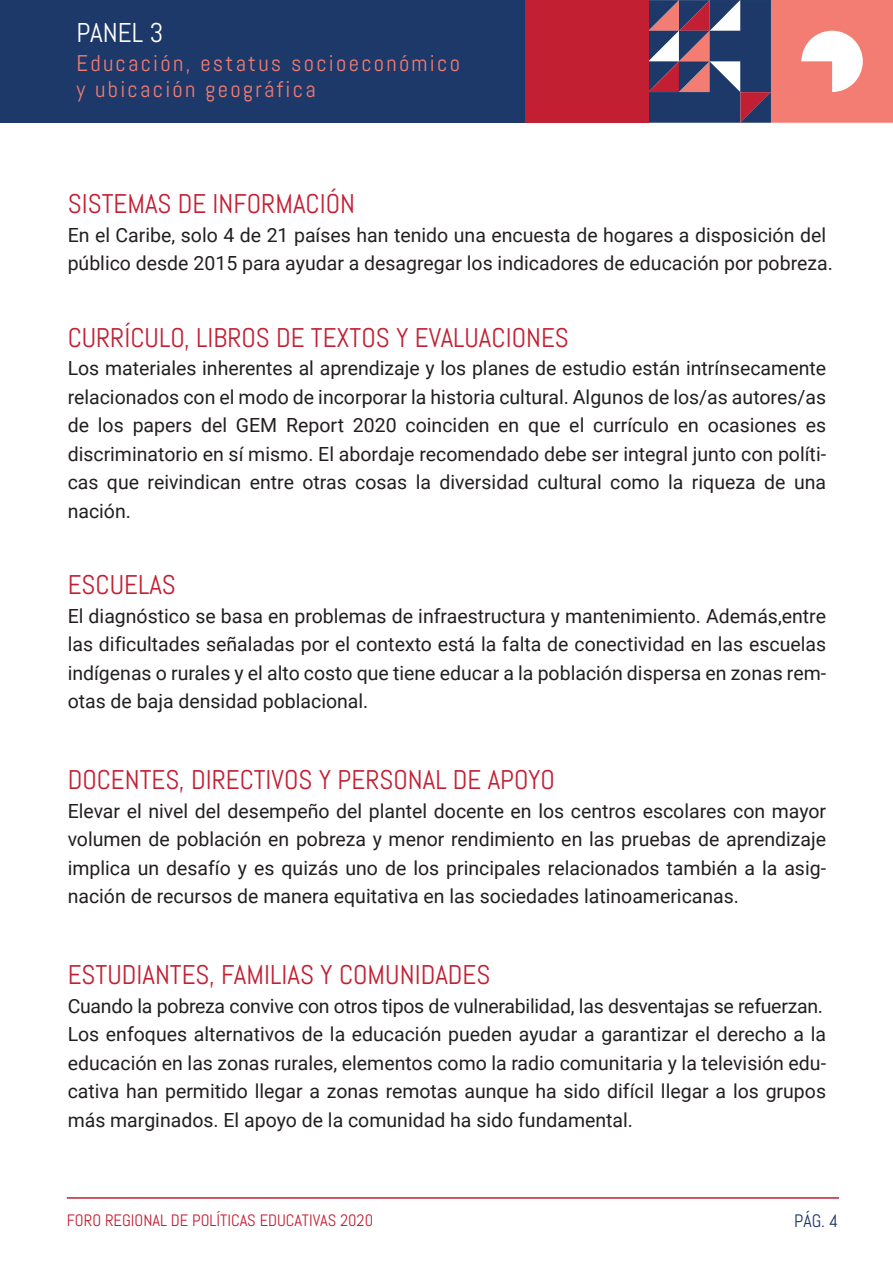
<style>
.page{position:relative;width:893px;height:1263px;background:#fff}
.page>*{position:absolute;margin:0;border:0;box-sizing:border-box;transform-origin:0 0}
.t1{font:27.15px "Abel";color:#fff}
.t2{font:27px "Abel";color:#c21f33}
.t3{font:22.65px/25.5px "Abel";letter-spacing:.1em;color:#f37c73}
.t4{font:19.5px/28.5px "Roboto";color:#231f20;text-align:justify}
.t5{font:18px "Abel";color:#1d3969}
.t6{font:16.5px "Abel";color:#c21f33}
</style>
<div class="page">
<hr style="left:67px;top:1197px;width:772px;height:2px;background:#c21f33">
<div style="left:0;top:0;width:630px;height:123px;background:#1d3969"></div>
<svg style="left:648px;top:0;width:245px;height:123px"></svg>
<div style="left:525px;top:0;width:123px;height:123px;background:#c21f33"></div>
<h1 class="t1" style="left:76px;top:15px;width:89px">PANEL 3</h1>
<p class="t3" style="left:77px;top:51px;width:385px">Educación, estatus socioeconómico y ubicación geográfica</p>
<h2 class="t2" style="left:68px;top:187px;width:289px">SISTEMAS DE INFORMACIÓN</h2>
<p class="t4" style="left:68px;top:220px;width:767px">En el Caribe, solo 4 de 21 países han tenido una encuesta de hogares a disposición del público desde 2015 para ayudar a desagregar los indicadores de educación por pobreza.</p>
<h2 class="t2" style="left:68px;top:320px;width:503px">CURRÍCULO, LIBROS DE TEXTOS Y EVALUACIONES</h2>
<p class="t4" style="left:68px;top:353px;width:760px">Los materiales inherentes al aprendizaje y los planes de estudio están intrínsecamente relacionados con el modo de incorporar la historia cultural. Algunos de los/as autores/as de los papers del GEM Report 2020 coinciden en que el currículo en ocasiones es discriminatorio en sí mismo. El abordaje recomendado debe ser integral junto con políti&shy;cas que reivindican entre otras cosas la diversidad cultural como la riqueza de una nación.</p>
<h2 class="t2" style="left:68px;top:568px;width:110px">ESCUELAS</h2>
<p class="t4" style="left:68px;top:601px;width:760px">El diagnóstico se basa en problemas de infraestructura y mantenimiento. Además,entre las dificultades señaladas por el contexto está la falta de conectividad en las escuelas indígenas o rurales y el alto costo que tiene educar a la población dispersa en zonas rem&shy;otas de baja densidad poblacional.</p>
<h2 class="t2" style="left:68px;top:763px;width:489px">DOCENTES, DIRECTIVOS Y PERSONAL DE APOYO</h2>
<p class="t4" style="left:68px;top:796px;width:760px">Elevar el nivel del desempeño del plantel docente en los centros escolares con mayor volumen de población en pobreza y menor rendimiento en las pruebas de aprendizaje implica un desafío y es quizás uno de los principales relacionados también a la asig&shy;nación de recursos de manera equitativa en las sociedades latinoamericanas.</p>
<h2 class="t2" style="left:68px;top:958px;width:424px">ESTUDIANTES, FAMILIAS Y COMUNIDADES</h2>
<p class="t4" style="left:68px;top:991px;width:760px;text-align:left">Cuando la pobreza convive con otros tipos de vulnerabilidad, las desventajas se refuerzan.<br>Los enfoques alternativos de la educación pueden ayudar a garantizar el derecho a la educación en las zonas rurales, elementos como la radio comunitaria y la televisión edu&shy;cativa han permitido llegar a zonas remotas aunque ha sido difícil llegar a los grupos más marginados. El apoyo de la comunidad ha sido fundamental.</p>
<p class="t6" style="left:67px;top:1209px;width:308px">FORO REGIONAL DE POLÍTICAS EDUCATIVAS 2020</p>
<p class="t5" style="left:794px;top:1209px;width:45px">PÁG. 4</p>
</div>
